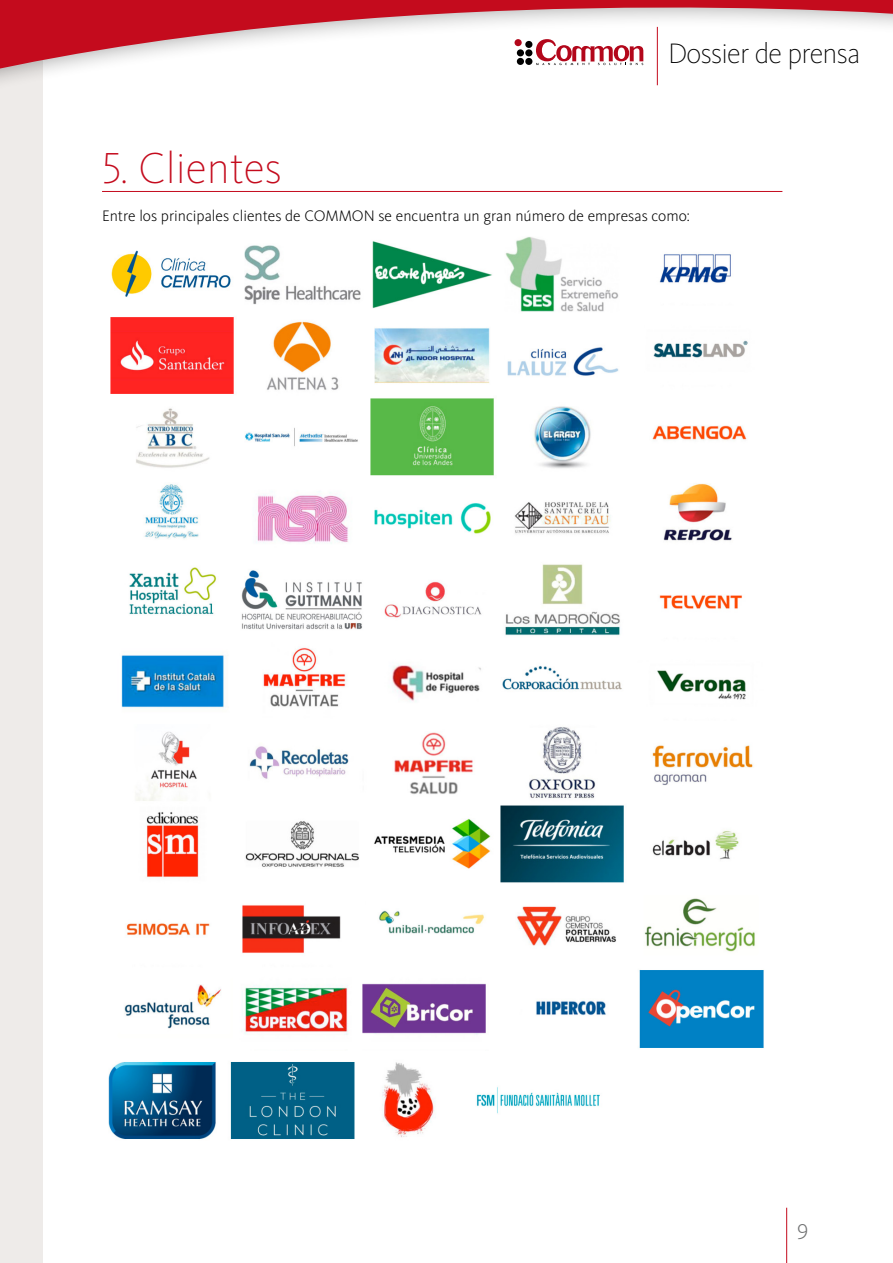
<style>
.page{position:relative;width:893px;height:1263px;background:#fff}
.page>*{position:absolute;margin:0;border:0;box-sizing:border-box;transform-origin:0 0}
.t1{font:200 45px "Kievit";color:#c40b1d}
.t2{font:200 29.1px "Kievit";letter-spacing:-.025em;color:#000}
.t3{font:300 22.5px "Kievit";color:#707172}
.t4{font:300 15.75px "Kievit";color:#000}
.s1{font-family:"Kievit Extra Light SC";font-weight:400}
</style>
<div class="page">
<div style="left:0;top:106px;width:43px;height:1157px;background:#eeebe9"></div>
<hr style="left:786px;top:1208px;width:1px;height:55px;background:#c40b1d">
<svg style="left:0;top:0;width:893px;height:92px"></svg>
<svg style="left:536px;top:39px;width:107px;height:26px"></svg>
<div style="left:525px;top:58px;width:7px;height:7px;background:#000;border-radius:50%"></div>
<div style="left:517px;top:58px;width:7px;height:7px;background:#000;border-radius:50%"></div>
<div style="left:525px;top:49px;width:7px;height:7px;background:#000;border-radius:50%"></div>
<div style="left:525px;top:41px;width:7px;height:7px;background:#000;border-radius:50%"></div>
<div style="left:517px;top:49px;width:7px;height:7px;background:#000;border-radius:50%"></div>
<div style="left:514px;top:39px;width:8px;height:7px;background:#b3071b;border-radius:50%"></div>
<hr style="left:657px;top:27px;width:1px;height:58px;background:#c40b1d">
<hr style="left:102px;top:191px;width:680px;height:1px;background:#c40b1d">
<img style="left:110px;top:237px;width:514px;height:646px">
<img style="left:652px;top:254px;width:96px;height:287px">
<img style="left:126px;top:905px;width:215px;height:48px">
<img style="left:379px;top:898px;width:376px;height:54px">
<img style="left:124px;top:983px;width:362px;height:52px">
<img style="left:536px;top:970px;width:228px;height:78px">
<img style="left:108px;top:1062px;width:492px;height:77px">
<img style="left:652px;top:595px;width:101px;height:265px">
<h2 class="t2" style="left:668px;top:38px;width:194px">Dossier de prensa</h2>
<h1 class="t1" style="left:102px;top:143px;width:182px"><span class="s1">5.</span> Clientes</h1>
<p class="t4" style="left:102px;top:207px;width:589px">Entre los principales clientes de COMMON se encuentra un gran número de empresas como:</p>
<h3 class="t3" style="left:797px;top:1215px;width:13px">9</h3>
</div>
